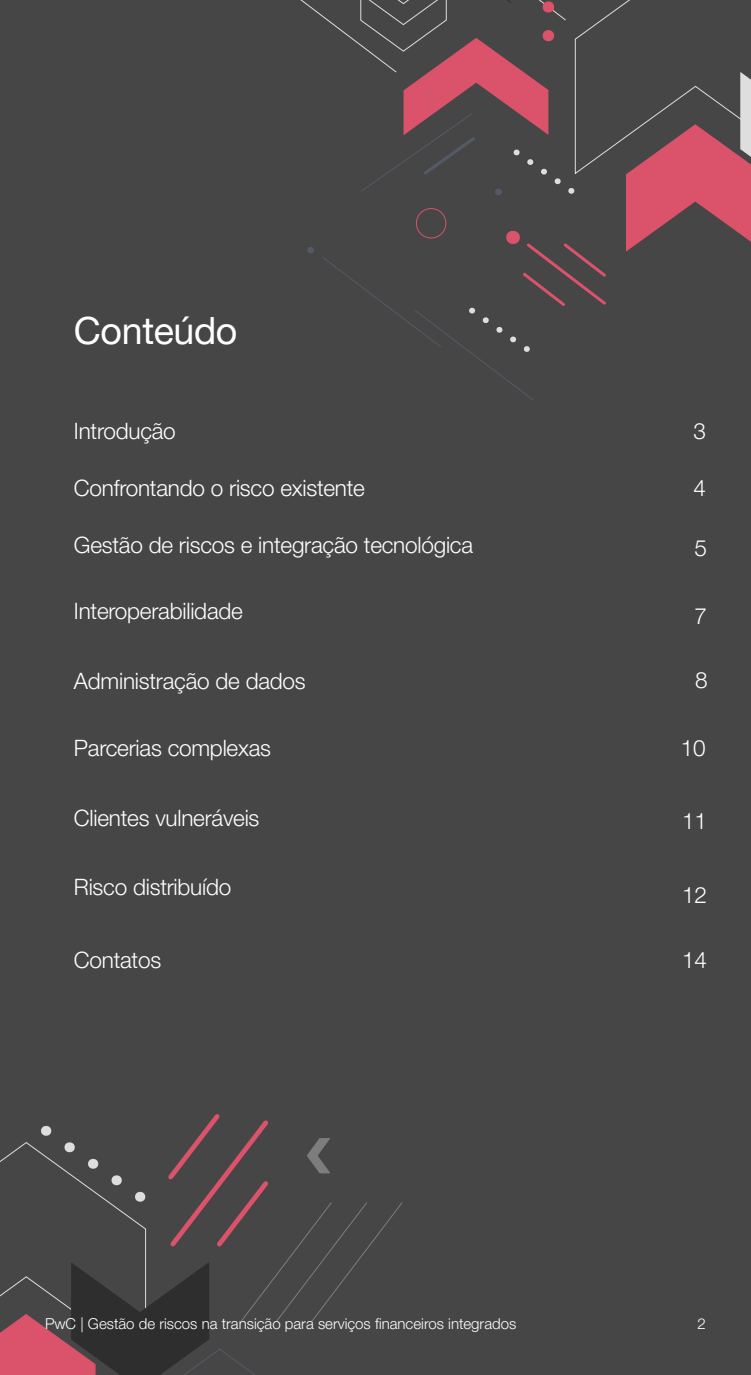
<style>
.page{position:relative;width:751px;height:1375px;background:#fff}
.page>*{position:absolute;margin:0;border:0;box-sizing:border-box;transform-origin:0 0}
.t1{font:37.5px "Helvetica Neue LT Pro";letter-spacing:-.01em;color:#fff}
.t2{font:300 22.5px "Helvetica Neue LT Pro";letter-spacing:-.01em;color:#fff}
.t3{font:300 15px "Helvetica Neue LT Pro";color:#fff}
</style>
<div class="page">
<div style="left:0;top:0;width:750px;height:1375px;background:#464646"></div>
<svg style="left:240px;top:0;width:510px;height:401px;background:#524749"></svg>
<svg style="left:0;top:1110px;width:403px;height:265px;background:#4c4546"></svg>
<h1 class="t1" style="left:74px;top:307px;width:165px">Conteúdo</h1>
<p class="t2" style="left:74px;top:418px;width:103px">Introdução</p>
<p class="t2" style="left:74px;top:474px;width:292px">Confrontando o risco existente</p>
<p class="t2" style="left:693px;top:418px;width:14px">3</p>
<p class="t2" style="left:693px;top:474px;width:14px">4</p>
<p class="t2" style="left:74px;top:531px;width:400px">Gestão de riscos e integração tecnológica</p>
<p class="t2" style="left:694px;top:534px;width:14px">5</p>
<p class="t2" style="left:74px;top:597px;width:170px">Interoperabilidade</p>
<p class="t2" style="left:694px;top:602px;width:14px">7</p>
<p class="t2" style="left:74px;top:668px;width:233px">Administração de dados</p>
<p class="t2" style="left:694px;top:666px;width:14px">8</p>
<p class="t2" style="left:74px;top:734px;width:198px">Parcerias complexas</p>
<p class="t2" style="left:680px;top:734px;width:26px">10</p>
<p class="t2" style="left:74px;top:804px;width:187px">Clientes vulneráveis</p>
<p class="t2" style="left:681px;top:807px;width:26px">11</p>
<p class="t2" style="left:74px;top:873px;width:159px">Risco distribuído</p>
<p class="t2" style="left:681px;top:881px;width:26px">12</p>
<p class="t2" style="left:74px;top:946px;width:89px">Contatos</p>
<p class="t2" style="left:681px;top:946px;width:26px">14</p>
<p class="t3" style="left:45px;top:1315px;width:472px">PwC | Gestão de riscos na transição para serviços financeiros integrados</p>
<p class="t3" style="left:697px;top:1315px;width:10px">2</p>
</div>
